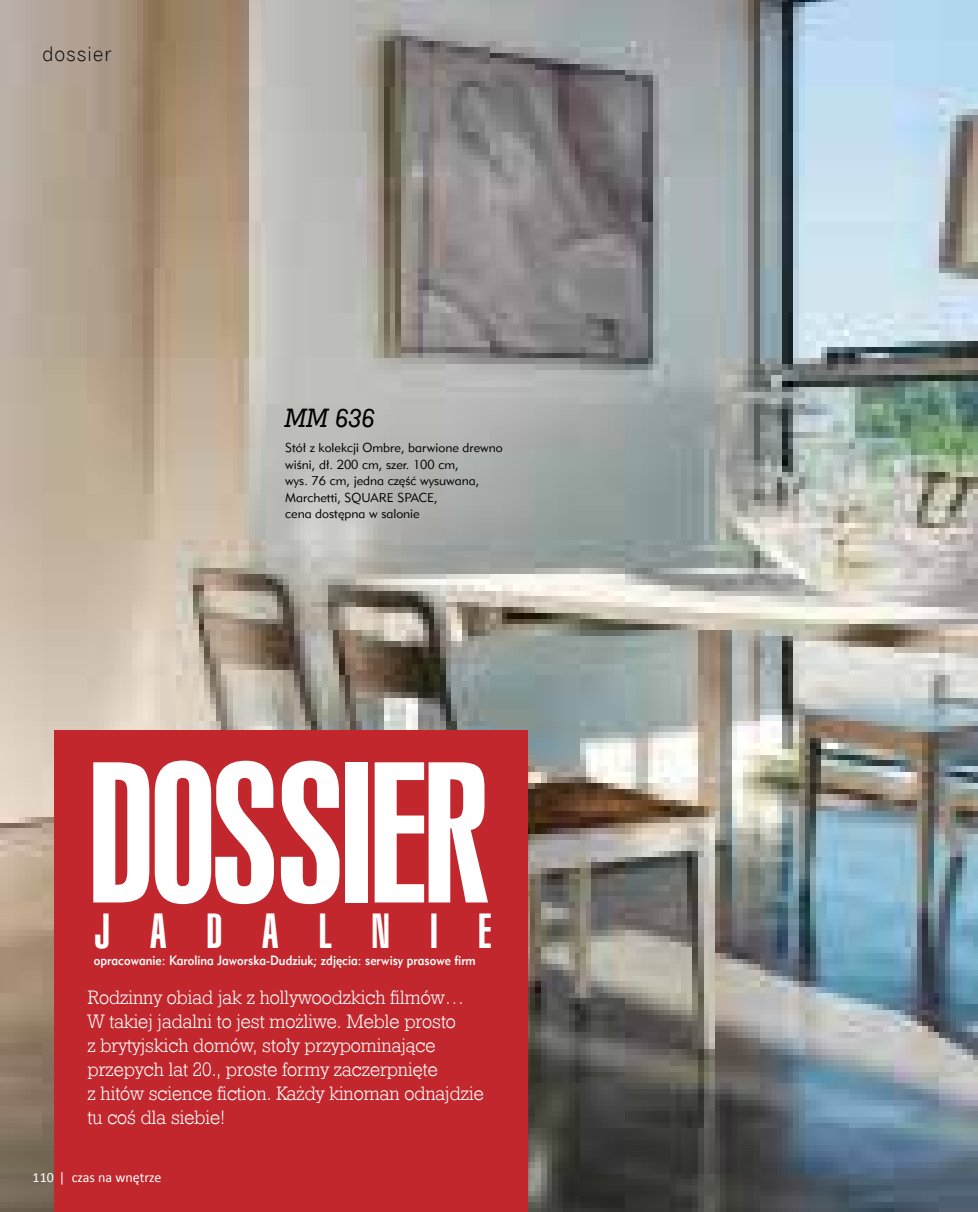
<style>
.page{position:relative;width:978px;height:1212px;background:#fff}
.page>*{position:absolute;margin:0;border:0;box-sizing:border-box;transform-origin:0 0}
.t1{font:179.25px "Swis 924 EU";letter-spacing:-.03em;color:#fff}
.t2{font:48px "Swis 911 U Cm EU";letter-spacing:.84em;color:#fff}
.t3{font:italic 25.5px "Geo Slab 703 Md EU";color:#000}
.t4{font:20.25px "Gothic 720 Lt EU";letter-spacing:.04em;color:#000}
.t5{font:19.5px/24px "Geo Slab 712 Lt EU";color:#fff}
.t6{font:13.95px "Calibri";color:#fff}
.t7{font:13.5px "Geometric 415 Md EU";color:#fff;scale:.9 1}
.t8{font:12.75px/16.5px "Geometric 415 Lt EU";color:#000}
</style>
<div class="page">
<img style="left:0;top:0;width:978px;height:1212px">
<div style="left:54px;top:730px;width:473px;height:482px;background:#c1272d"></div>
<p class="t4" style="left:43px;top:41px;width:70px">dossier</p>
<h3 class="t3" style="left:285px;top:402px;width:91px">MM 636</h3>
<p class="t8" style="left:285px;top:439px;width:219px">Stół z kolekcji Ombre, barwione drewno wiśni, dł. 200 cm, szer. 100 cm,<br>wys. 76 cm, jedna część wysuwana,<br>Marchetti, SQUARE SPACE,<br>cena dostępna w salonie</p>
<h1 class="t1" style="left:88px;top:726px;width:403px">DOSSIER</h1>
<h2 class="t2" style="left:95px;top:905px;width:398px">JADALNIE</h2>
<p class="t7" style="left:94px;top:952px;width:426px">opracowanie: Karolina Jaworska-Dudziuk; zdjęcia: serwisy prasowe firm</p>
<p class="t5" style="left:88px;top:985px;width:398px">Rodzinny obiad jak z hollywoodzkich filmów… W takiej jadalni to jest możliwe. Meble prosto<br>z brytyjskich domów, stoły przypominające przepych lat 20., proste formy zaczerpnięte<br>z hitów science fiction. Każdy kinoman odnajdzie tu coś dla siebie!</p>
<p class="t6" style="left:33px;top:1168px;width:130px">110 | czas na wnętrze</p>
</div>
